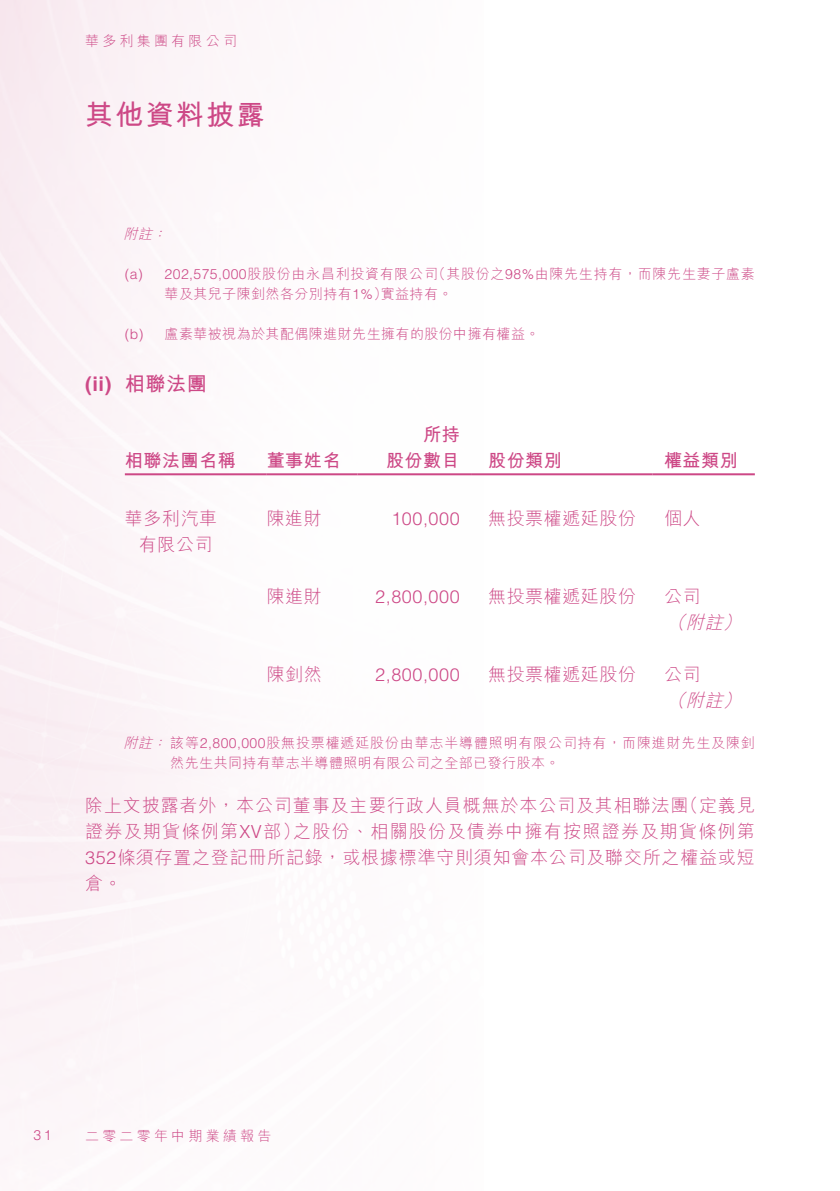
<style>
.page{position:relative;width:840px;height:1191px;background:#fff}
.page>*{position:absolute;margin:0;border:0;box-sizing:border-box;transform-origin:0 0}
.t1{font:700 28px "M Hei HK";letter-spacing:.08em;color:#cd4886}
.t2{font:700 20px "M Hei HK";color:#cd4886}
.t3{font:700 20px "Helvetica LT Std";color:#cd4886}
.t4{font:300 18px/26px "M Hei HK";letter-spacing:.04em;color:#cd4886}
.t5{font:300 18px "Helvetica LT Std";letter-spacing:.03em;color:#cd4886}
.t6{font:700 18px "M Hei HK";letter-spacing:.03em;color:#cd4886}
.t7{font:italic 300 18px "M Hei HK";color:#cd4886}
.t8{font:300 14px "M Hei HK";letter-spacing:.05em;color:#cd4886}
.t9{font:300 14px "M Hei HK";letter-spacing:.03em;color:#cd4886}
.t10{font:300 14px "M Hei HK";letter-spacing:.23em;color:#cd4886}
.t11{font:300 14px "Helvetica LT Std";color:#cd4886}
.t12{font:italic 300 14px "M Hei HK";color:#cd4886}
.s1{font-family:"Helvetica LT Std"}
.s2{font-style:italic}
</style>
<div class="page">
<hr style="left:125px;top:473px;width:141px;height:2px;background:#cd4886">
<hr style="left:266px;top:473px;width:91px;height:2px;background:#cd4886">
<hr style="left:357px;top:473px;width:114px;height:2px;background:#cd4886">
<hr style="left:471px;top:473px;width:181px;height:2px;background:#cd4886">
<hr style="left:652px;top:473px;width:102px;height:2px;background:#cd4886">
<p class="t10" style="left:85px;top:34px;width:153px">華多利集團有限公司</p>
<h1 class="t1" style="left:85px;top:94px;width:181px">其他資料披露</h1>
<p class="t12" style="left:123px;top:227px;width:34px">附註</p>
<p class="t12" style="left:152px;top:227px;width:19px">：</p>
<p class="t3" style="left:85px;top:371px;width:28px">(ii)</p>
<p class="t11" style="left:125px;top:266px;width:19px">a( )</p>
<p class="t8" style="left:431px;top:267px;width:324px">（其股份之<span class="s1">98%</span>由陳先生持有，而陳先生妻子盧素</p>
<p class="t8" style="left:164px;top:267px;width:275px"><span class="s1">202,575,000</span>股股份由永昌利投資有限公司</p>
<p class="t9" style="left:164px;top:287px;width:224px">華及其兒子陳釗然各分別持有<span class="s1">1%</span>）</p>
<p class="t9" style="left:164px;top:327px;width:376px">盧素華被視為於其配偶陳進財先生擁有的股份中擁有權益。</p>
<p class="t8" style="left:380px;top:287px;width:73px">實益持有。</p>
<p class="t11" style="left:125px;top:326px;width:20px">b( )</p>
<p class="t2" style="left:125px;top:369px;width:83px">相聯法團</p>
<p class="t6" style="left:125px;top:447px;width:112px">相聯法團名稱</p>
<p class="t6" style="left:266px;top:447px;width:75px">董事姓名</p>
<p class="t6" style="left:423px;top:421px;width:38px">所持</p>
<p class="t6" style="left:386px;top:447px;width:75px">股份數目</p>
<p class="t6" style="left:488px;top:447px;width:75px">股份類別</p>
<p class="t6" style="left:663px;top:447px;width:75px">權益類別</p>
<p class="t4" style="left:125px;top:505px;width:94px;text-align:center">華多利汽車有限公司</p>
<p class="t4" style="left:663px;top:505px;width:38px">個人</p>
<p class="t4" style="left:266px;top:505px;width:57px">陳進財</p>
<p class="t4" style="left:488px;top:505px;width:149px">無投票權遞延股份</p>
<p class="t5" style="left:391px;top:507px;width:70px">100,000</p>
<p class="t4" style="left:266px;top:583px;width:57px">陳進財</p>
<p class="t4" style="left:266px;top:661px;width:57px">陳釗然</p>
<p class="t5" style="left:375px;top:585px;width:86px">2,800,000</p>
<p class="t5" style="left:375px;top:663px;width:86px">2,800,000</p>
<p class="t4" style="left:488px;top:583px;width:149px">無投票權遞延股份</p>
<p class="t4" style="left:488px;top:661px;width:149px">無投票權遞延股份</p>
<p class="t4" style="left:663px;top:583px;width:38px">公司</p>
<p class="t7" style="left:666px;top:613px;width:24px">（</p>
<p class="t4" style="left:663px;top:661px;width:38px">公司</p>
<p class="t7" style="left:722px;top:613px;width:24px">(</p>
<p class="t7" style="left:685px;top:613px;width:43px">附註</p>
<p class="t7" style="left:666px;top:691px;width:24px">（</p>
<p class="t8" style="left:152px;top:735px;width:603px"><span class="s2">：</span>該等<span class="s1">2,800,000</span>股無投票權遞延股份由華志半導體照明有限公司持有，而陳進財先生及陳釗</p>
<p class="t7" style="left:722px;top:691px;width:24px">(</p>
<p class="t7" style="left:685px;top:691px;width:43px">附註</p>
<p class="t12" style="left:123px;top:735px;width:34px">附註</p>
<p class="t9" style="left:170px;top:755px;width:390px">然先生共同持有華志半導體照明有限公司之全部已發行股本。</p>
<p class="t4" style="left:680px;top:791px;width:76px">（定義見</p>
<p class="t4" style="left:293px;top:791px;width:462px;text-indent:-208px">除上文披露者外，本公司董事及主要行政人員概無於本公司及其相聯法團<br>之股份、相關股份及債券中擁有按照證券及期貨條例第</p>
<p class="t4" style="left:85px;top:817px;width:670px">證券及期貨條例第<span class="s1">XV</span>部）<br><span class="s1">352</span>條須存置之登記冊所記錄，或根據標準守則須知會本公司及聯交所之權益或短倉。</p>
<p class="t11" style="left:33px;top:1126px;width:20px">31</p>
<p class="t10" style="left:85px;top:1128px;width:188px">二零二零年中期業績報告</p>
</div>
